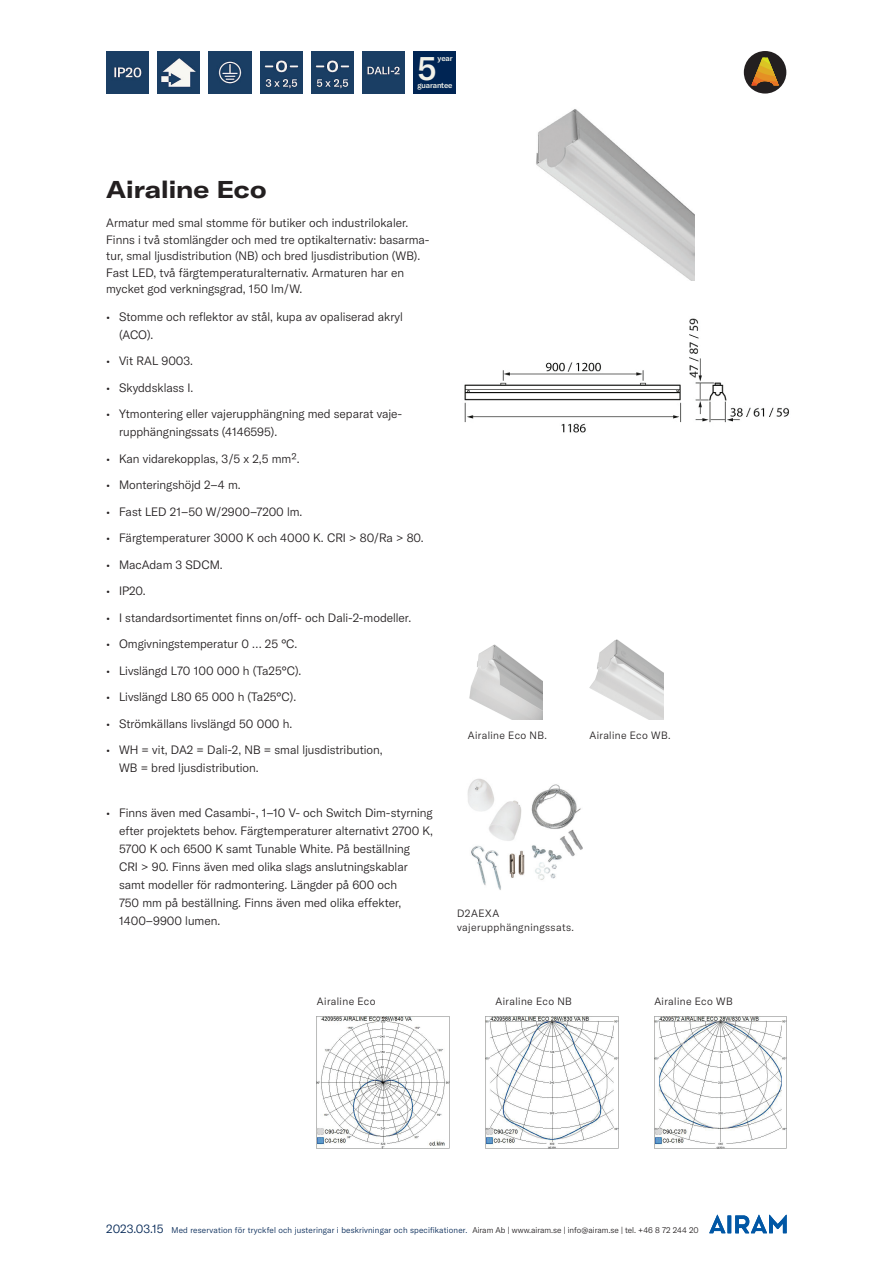
<style>
.page{position:relative;width:893px;height:1263px;background:#fff}
.page>*{position:absolute;margin:0;border:0;box-sizing:border-box;transform-origin:0 0}
.t1{font:500 33px "GT America";color:#f2f2e9}
.t2{font:700 expanded 24px "GT America";color:#231f20}
.t3{font:300 12px/18px "GT America";color:#231f20}
.t4{font:300 12px "GT America";color:#002554}
.t5{font:300 10.5px/13.5px "GT America";letter-spacing:.035em;color:#231f20}
.t6{font:300 8.25px "GT America";letter-spacing:.02em;color:#002554}
.t7{font:500 7.8px "GT America";color:#f2f2e9}
.s1{color:#231f20}
</style>
<div class="page">
<svg style="left:727px;top:1215px;width:4px;height:18px"></svg>
<svg style="left:709px;top:1215px;width:17px;height:18px"></svg>
<svg style="left:735px;top:1215px;width:52px;height:18px"></svg>
<img style="left:317px;top:1016px;width:132px;height:133px">
<img style="left:486px;top:1016px;width:132px;height:133px">
<img style="left:654px;top:1016px;width:133px;height:133px">
<img style="left:106px;top:51px;width:43px;height:43px">
<img style="left:157px;top:51px;width:43px;height:43px">
<img style="left:209px;top:51px;width:42px;height:43px">
<img style="left:260px;top:51px;width:43px;height:43px">
<img style="left:362px;top:51px;width:43px;height:43px">
<img style="left:536px;top:109px;width:158px;height:172px">
<img style="left:464px;top:318px;width:326px;height:115px">
<img style="left:467px;top:778px;width:116px;height:112px">
<div style="left:744px;top:51px;width:42px;height:43px;background:#231f20;border-radius:50%"></div>
<svg style="left:751px;top:57px;width:28px;height:28px"></svg>
<img style="left:469px;top:644px;width:73px;height:76px">
<img style="left:589px;top:639px;width:75px;height:81px">
<img style="left:311px;top:51px;width:43px;height:43px">
<div style="left:414px;top:51px;width:42px;height:43px;background:#002554"></div>
<h1 class="t1" style="left:418px;top:48px;width:21px">5</h1>
<p class="t7" style="left:438px;top:53px;width:17px">year</p>
<h2 class="t2" style="left:106px;top:174px;width:162px">Airaline Eco</h2>
<p class="t7" style="left:417px;top:81px;width:37px">guarantee</p>
<p class="t3" style="left:106px;top:215px;width:325px;line-height:16.5px">Armatur med smal stomme för butiker och industrilokaler.<br>Finns i två stomlängder och med tre optikalternativ: basarma&shy;tur, smal ljusdistribution (NB) och bred ljusdistribution (WB).<br>Fast LED, två färgtemperaturalternativ. Armaturen har en mycket god verkningsgrad, 150 lm/W.</p>
<p class="t3" style="left:119px;top:307px;width:285px;text-indent:-13px">• Stomme och reflektor av stål, kupa av opaliserad akryl (ACO).</p>
<p class="t3" style="left:106px;top:352px;width:88px">• Vit RAL 9003.</p>
<p class="t3" style="left:106px;top:378px;width:89px">• Skyddsklass I.</p>
<p class="t3" style="left:119px;top:405px;width:285px;text-indent:-13px">• Ytmontering eller vajerupphängning med separat vaje&shy;rupphängningssats (4146595).</p>
<p class="t3" style="left:106px;top:449px;width:195px">• Kan vidarekopplas, 3/5 x 2,5 mm².</p>
<p class="t3" style="left:106px;top:476px;width:136px">• Monteringshöjd 2–4 m.</p>
<p class="t3" style="left:106px;top:503px;width:198px">• Fast LED 21–50 W/2900–7200 lm.</p>
<p class="t3" style="left:106px;top:529px;width:319px">• Färgtemperaturer 3000 K och 4000 K. CRI &gt; 80/Ra &gt; 80.</p>
<p class="t3" style="left:106px;top:556px;width:118px">• MacAdam 3 SDCM.</p>
<p class="t3" style="left:106px;top:582px;width:41px">• IP20.</p>
<p class="t3" style="left:106px;top:609px;width:306px">• I standardsortimentet finns on/off- och Dali-2-modeller.</p>
<p class="t3" style="left:106px;top:635px;width:192px">• Omgivningstemperatur 0 … 25 °C.</p>
<p class="t3" style="left:106px;top:662px;width:197px">• Livslängd L70 100 000 h (Ta25°C).</p>
<p class="t3" style="left:106px;top:688px;width:191px">• Livslängd L80 65 000 h (Ta25°C).</p>
<p class="t3" style="left:106px;top:715px;width:187px">• Strömkällans livslängd 50 000 h.</p>
<p class="t3" style="left:119px;top:741px;width:265px;text-indent:-13px">• WH = vit, DA2 = Dali-2, NB = smal ljusdistribution,<br>WB = bred ljusdistribution.</p>
<p class="t3" style="left:119px;top:804px;width:316px;text-indent:-13px">• Finns även med Casambi-, 1–10 V- och Switch Dim-styrning efter projektets behov. Färgtemperaturer alternativt 2700 K, 5700 K och 6500 K samt Tunable White. På beställning<br>CRI &gt; 90. Finns även med olika slags anslutningskablar samt modeller för radmontering. Längder på 600 och<br>750 mm på beställning. Finns även med olika effekter, 1400–9900 lumen.</p>
<p class="t5" style="left:468px;top:728px;width:81px">Airaline Eco NB.</p>
<p class="t5" style="left:589px;top:728px;width:83px">Airaline Eco WB.</p>
<p class="t5" style="left:457px;top:907px;width:118px">D2AEXA vajerupphängningssats.</p>
<p class="t5" style="left:317px;top:994px;width:60px">Airaline Eco</p>
<p class="t5" style="left:496px;top:994px;width:78px">Airaline Eco NB</p>
<p class="t5" style="left:654px;top:994px;width:80px">Airaline Eco WB</p>
<p class="t4" style="left:106px;top:1222px;width:59px">2023.03.15</p>
<p class="t6" style="left:172px;top:1225px;width:529px">Med reservation för tryckfel och justeringar i beskrivningar och specifikationer. <span class="s1">Airam Ab | www.airam.se | info@airam.se | tel. +46 8 72 244 20</span></p>
</div>
